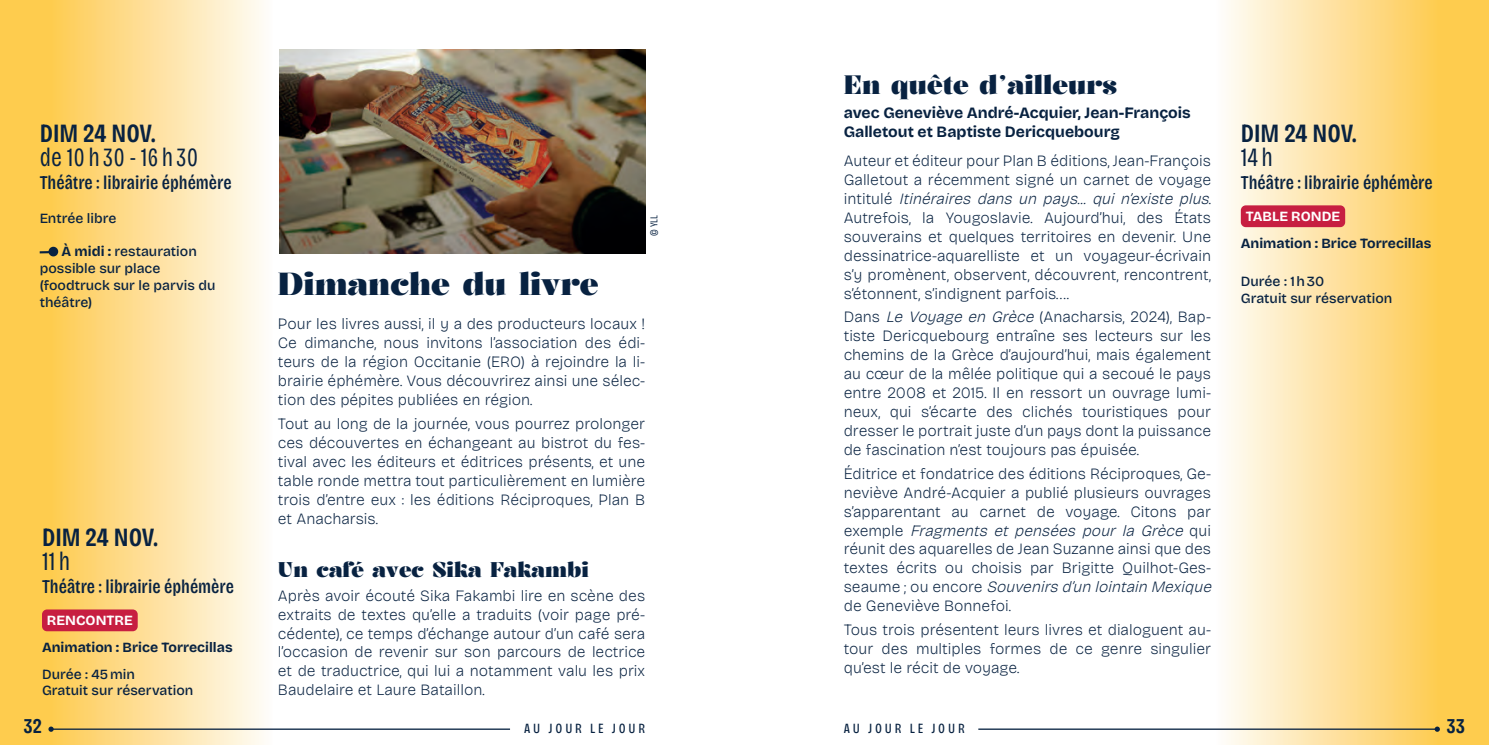
<style>
.page{position:relative;width:1489px;height:745px;background:#fff}
.page>*{position:absolute;margin:0;border:0;box-sizing:border-box;transform-origin:0 0}
.t1{font:100 31.5px "Kalnia";color:#082241}
.t2{font:600 26.25px "Bricolage Grotesque Condensed";letter-spacing:-.005em;color:#082241}
.t3{font:300 26.25px "Bricolage Grotesque Condensed";color:#082241}
.t4{font:100 26.25px "Kalnia";color:#082241}
.t5{font:100 21px "Kalnia";color:#082241}
.t6{font:600 21px "Bricolage Grotesque Condensed";color:#082241}
.t7{font:500 19.25px "Bricolage Grotesque Condensed";color:#082241}
.t8{font:200 15.75px/18.9px "Bricolage Grotesque";color:#082241;text-align:justify}
.t9{font:700 15.75px/18.9px "Bricolage Grotesque";color:#082241}
.t10{font:500 14px/16.8px "Bricolage Grotesque";color:#082241}
.t11{font:700 14px "Bricolage Grotesque";color:#082241}
.t12{font:14px "Bricolage Grotesque Condensed";letter-spacing:.2em;color:#082241}
.t13{font:700 14px "Bricolage Grotesque";color:#fff}
.t14{font:300 10.5px "Bricolage Grotesque Condensed";color:#082241}
.s1{font-weight:700}
.s2{font-style:italic}
</style>
<div class="page">
<svg style="left:0;top:0;width:273px;height:744px;background:#fddf95"></svg>
<svg style="left:1215px;top:0;width:273px;height:744px;background:#fddf95"></svg>
<hr style="left:978px;top:728px;width:459px;height:1px;background:#082241">
<svg style="left:1434px;top:726px;width:5px;height:5px"></svg>
<hr style="left:51px;top:728px;width:459px;height:1px;background:#082241">
<svg style="left:48px;top:726px;width:6px;height:5px"></svg>
<svg style="left:40px;top:246px;width:18px;height:10px"></svg>
<div style="left:1240px;top:205px;width:104px;height:22px;background:#c71e41;border-radius:5px"></div>
<img style="left:280px;top:50px;width:365px;height:203px">
<div style="left:42px;top:609px;width:96px;height:22px;background:#c71e41;border-radius:5px"></div>
<h2 class="t2" style="left:40px;top:112px;width:117px">DIM 24 NOV.</h2>
<h2 class="t3" style="left:40px;top:138px;width:160px">de 10 h 30 - 16 h 30</h2>
<p class="t7" style="left:40px;top:168px;width:193px">Théâtre : librairie éphémère</p>
<p class="t10" style="left:40px;top:209px;width:78px">Entrée libre</p>
<p class="t10" style="left:40px;top:242px;width:177px;text-indent:22px"><span class="s1">À midi :</span> restauration possible sur place (foodtruck sur le parvis du théâtre)</p>
<h2 class="t2" style="left:42px;top:516px;width:117px">DIM 24 NOV.</h2>
<h2 class="t3" style="left:42px;top:541px;width:30px">11h</h2>
<p class="t7" style="left:42px;top:571px;width:193px">Théâtre : librairie éphémère</p>
<p class="t13" style="left:47px;top:608px;width:87px">RENCONTRE</p>
<p class="t11" style="left:42px;top:635px;width:192px">Animation : Brice Torrecillas</p>
<p class="t10" style="left:42px;top:664px;width:153px">Durée : 45min<br>Gratuit sur réservation</p>
<p class="t14" style="left:646px;top:236px;width:22px;rotate:-90deg">© YLL</p>
<h1 class="t1" style="left:278px;top:266px;width:322px">Dimanche du livre</h1>
<p class="t8" style="left:278px;top:313px;width:369px">Pour les livres aussi, il y a des producteurs locaux !<br>Ce dimanche, nous invitons l’association des édi&shy;teurs de la région Occitanie (ERO) à rejoindre la li&shy;brairie éphémère. Vous découvrirez ainsi une sélec&shy;tion des pépites publiées en région.</p>
<p class="t8" style="left:278px;top:413px;width:369px">Tout au long de la journée, vous pourrez prolonger ces découvertes en échangeant au bistrot du fes&shy;tival avec les éditeurs et éditrices présents, et une table ronde mettra tout particulièrement en lumière trois d’entre eux : les éditions Réciproques, Plan B et Anacharsis.</p>
<h3 class="t5" style="left:278px;top:557px;width:312px">Un café avec Sika Fakambi</h3>
<p class="t8" style="left:278px;top:584px;width:369px">Après avoir écouté Sika Fakambi lire en scène des extraits de textes qu’elle a traduits (voir page pré&shy;cédente), ce temps d’échange autour d’un café sera l’occasion de revenir sur son parcours de lectrice et de traductrice, qui lui a notamment valu les prix Baudelaire et Laure Bataillon.</p>
<h2 class="t4" style="left:843px;top:70px;width:275px">En quête d’ailleurs</h2>
<p class="t9" style="left:843px;top:103px;width:348px">avec Geneviève André-Acquier, Jean-François<br>Galletout et Baptiste Dericquebourg</p>
<p class="t8" style="left:843px;top:150px;width:372px;text-align:left">Auteur et éditeur pour Plan B éditions, Jean-François Galletout a récemment signé un carnet de voyage i n t i t u l é <span class="s2">Itinéraires dans un pays... qui n’existe plus</span>.<br>Autrefois, la Yougoslavie. Aujourd’hui, des États souverains et quelques territoires en devenir. Une dessinatrice-aquarelliste et un voyageur-écrivain s’y promènent, observent, découvrent, rencontrent, s’étonnent, s’indignent parfois….</p>
<p class="t8" style="left:843px;top:306px;width:369px">Dans <span class="s2">LeVoyageenGrèce</span>(Anacharsis, 2024), Bap&shy;tiste Dericquebourg entraîne ses lecteurs sur les chemins de la Grèce d’aujourd’hui, mais également au cœur de la mêlée politique qui a secoué le pays entre 2008 et 2015. Il en ressort un ouvrage lumi&shy;neux, qui s’écarte des clichés touristiques pour dresser le portrait juste d’un pays dont la puissance de fascination n’est toujours pas épuisée.</p>
<p class="t8" style="left:843px;top:462px;width:374px;text-align:left">Éditrice et fondatrice des éditions Réciproques, Ge&shy;neviève André-Acquier a publié plusieurs ouvrages s’apparentant au carnet de voyage. Citons par e x e m p l e <span class="s2">Fragments et pensées pour la Grèce</span> q u i réunit des aquarelles de Jean Suzanne ainsi que des textes écrits ou choisis par Brigitte Quilhot-Ges&shy;s e a u m e ; o u e n c o r e <span class="s2">Souvenirsd’unlointainMexique </span>de Geneviève Bonnefoi.</p>
<p class="t8" style="left:843px;top:619px;width:369px">Tous trois présentent leurs livres et dialoguent au&shy;tour des multiples formes de ce genre singulier qu’est le récit de voyage.</p>
<h2 class="t2" style="left:1240px;top:112px;width:117px">DIM 24 NOV.</h2>
<h2 class="t3" style="left:1240px;top:138px;width:34px">14h</h2>
<p class="t7" style="left:1240px;top:168px;width:193px">Théâtre : librairie éphémère</p>
<p class="t13" style="left:1245px;top:204px;width:96px">TABLE RONDE</p>
<p class="t11" style="left:1240px;top:231px;width:192px">Animation : Brice Torrecillas</p>
<p class="t10" style="left:1240px;top:272px;width:153px">Durée : 1h30<br>Gratuit sur réservation</p>
<h3 class="t6" style="left:24px;top:709px;width:20px">32</h3>
<p class="t12" style="left:524px;top:717px;width:122px">AU JOUR LE JOUR</p>
<p class="t12" style="left:843px;top:717px;width:122px">AU JOUR LE JOUR</p>
<h3 class="t6" style="left:1446px;top:709px;width:20px">33</h3>
</div>
